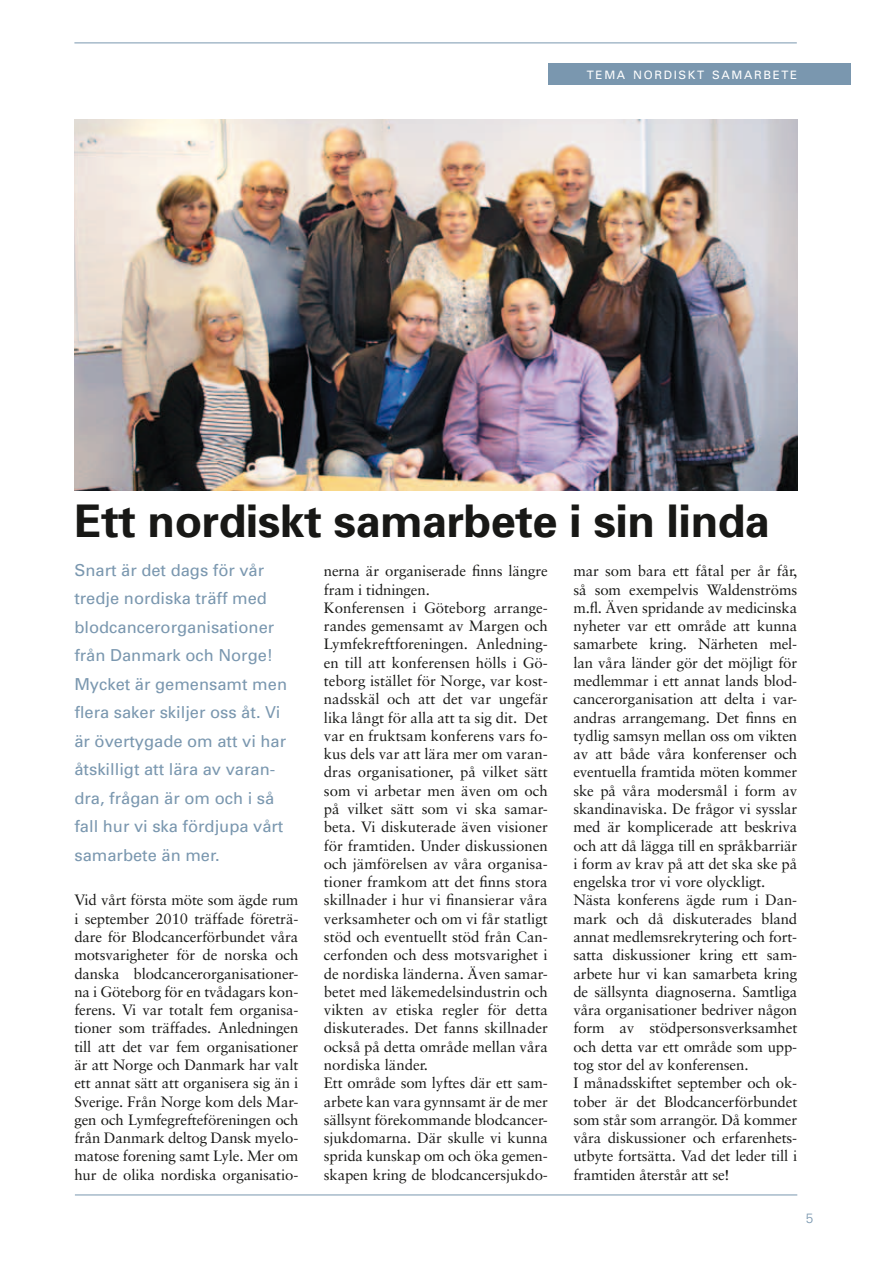
<style>
.page{position:relative;width:893px;height:1263px;background:#fff}
.page>*{position:absolute;margin:0;border:0;box-sizing:border-box;transform-origin:0 0}
.t1{font:700 45px "Univers";letter-spacing:-.01em;color:#181816}
.t2{font:16.5px/28.5px "Univers";color:#7a97af}
.t3{font:15px/18.3px "Sabon";letter-spacing:-.01em;color:#181816}
.t4{font:300 13.5px "Univers";color:#7a97af}
.t5{font:11.55px "Univers";letter-spacing:.145em;color:#fff}
</style>
<div class="page">
<hr style="left:74px;top:43px;width:723px;height:1px;background:#7a97af">
<div style="left:548px;top:64px;width:302px;height:21px;background:#7a97af"></div>
<hr style="left:75px;top:1194px;width:722px;height:1px;background:#7a97af">
<img style="left:74px;top:119px;width:723px;height:371px">
<p class="t5" style="left:587px;top:68px;width:212px">TEMA NORDISKT SAMARBETE</p>
<h1 class="t1" style="left:74px;top:494px;width:697px">Ett nordiskt samarbete i sin linda</h1>
<p class="t2" style="left:74px;top:555px;width:214px">Snart är det dags för vår tredje nordiska träff med blodcancerorganisationer från Danmark och Norge!<br>Mycket är gemensamt men flera saker skiljer oss åt. Vi är övertygade om att vi har åtskilligt att lära av varan&shy;dra, frågan är om och i så fall hur vi ska fördjupa vårt samarbete än mer.</p>
<p class="t3" style="left:74px;top:891px;width:225px;text-align:justify">Vid vårt första möte som ägde rum i september 2010 träffade företrä&shy;dare för Blodcancerförbundet våra motsvarigheter för de norska och danska blodcancerorganisationer&shy;na i Göteborg för en tvådagars kon&shy;ferens. Vi var totalt fem organisa&shy;tioner som träffades. Anledningen till att det var fem organisationer är att Norge och Danmark har valt ett annat sätt att organisera sig än i Sverige. Från Norge kom dels Mar&shy;gen och Lymfegrefteföreningen och från Danmark deltog Dansk myelo&shy;matose forening samt Lyle. Mer om hur de olika nordiska organisatio-</p>
<p class="t3" style="left:324px;top:562px;width:225px">nerna är organiserade finns längre fram i tidningen.<br>Konferensen i Göteborg arrange&shy;randes gemensamt av Margen och Lymfekreftforeningen. Anledning&shy;en till att konferensen hölls i Gö&shy;teborg istället för Norge, var kost&shy;nadsskäl och att det var ungefär lika långt för alla att ta sig dit. Det var en fruktsam konferens vars fo&shy;kus dels var att lära mer om varan&shy;dras organisationer, på vilket sätt som vi arbetar men även om och på vilket sätt som vi ska samar&shy;beta. Vi diskuterade även visioner för framtiden. Under diskussionen och jämförelsen av våra organisa&shy;tioner framkom att det finns stora skillnader i hur vi finansierar våra verksamheter och om vi får statligt stöd och eventuellt stöd från Can&shy;cerfonden och dess motsvarighet i de nordiska länderna. Även samar&shy;betet med läkemedelsindustrin och vikten av etiska regler för detta diskuterades. Det fanns skillnader också på detta område mellan våra nordiska länder.<br>Ett område som lyftes där ett sam&shy;arbete kan vara gynnsamt är de mer sällsynt förekommande blodcancer&shy;sjukdomarna. Där skulle vi kunna sprida kunskap om och öka gemen&shy;skapen kring de blodcancersjukdo-</p>
<p class="t3" style="left:573px;top:562px;width:225px">mar som bara ett fåtal per år får, så som exempelvis Waldenströms m.fl. Även spridande av medicinska nyheter var ett område att kunna samarbete kring. Närheten mel&shy;lan våra länder gör det möjligt för medlemmar i ett annat lands blod&shy;cancerorganisation att delta i var&shy;andras arrangemang. Det finns en tydlig samsyn mellan oss om vikten av att både våra konferenser och eventuella framtida möten kommer ske på våra modersmål i form av skandinaviska. De frågor vi sysslar med är komplicerade att beskriva och att då lägga till en språkbarriär i form av krav på att det ska ske på engelska tror vi vore olyckligt.<br>Nästa konferens ägde rum i Dan&shy;mark och då diskuterades bland annat medlemsrekrytering och fort&shy;satta diskussioner kring ett sam&shy;arbete hur vi kan samarbeta kring de sällsynta diagnoserna. Samtliga våra organisationer bedriver någon form av stödpersonsverksamhet och detta var ett område som upp&shy;tog stor del av konferensen.<br>I månadsskiftet september och ok&shy;tober är det Blodcancerförbundet som står som arrangör. Då kommer våra diskussioner och erfarenhets&shy;utbyte fortsätta. Vad det leder till i framtiden återstår att se!</p>
<p class="t4" style="left:806px;top:1210px;width:9px">5</p>
</div>
